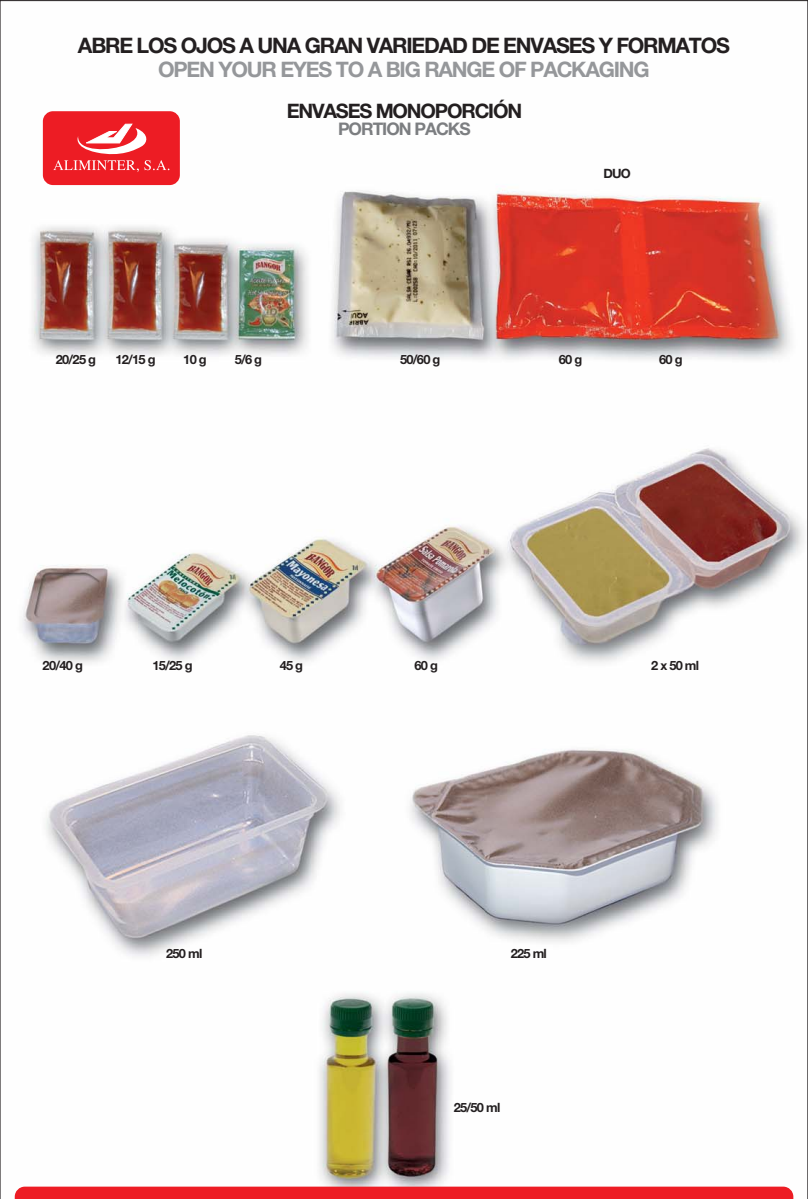
<style>
.page{position:relative;width:808px;height:1199px;background:#fff}
.page>*{position:absolute;margin:0;border:0;box-sizing:border-box;transform-origin:0 0}
.t1{font:700 21.3px "Helvetica Neue LT Std";letter-spacing:-.06em;color:#231f20}
.t2{font:700 21.3px "Helvetica Neue LT Std";letter-spacing:-.06em;color:#95979a}
.t3{font:700 19.95px "Helvetica Neue LT Std";letter-spacing:-.06em;color:#231f20}
.t4{font:700 17.4px "Helvetica Neue LT Std";letter-spacing:-.06em;color:#7c7e81}
.t5{font:700 12.75px "Helvetica Neue LT Std";letter-spacing:-.06em;color:#231f20}
</style>
<div class="page">
<img style="left:14px;top:111px;width:790px;height:1085px">
<div style="left:43px;top:111px;width:137px;height:74px;background:#ed1c24;border-radius:10px"></div>
<svg style="left:53px;top:124px;width:116px;height:48px"></svg>
<svg style="left:15px;top:1186px;width:778px;height:10px;background:#ed2b32"></svg>
<h1 class="t1" style="left:78px;top:35px;width:653px">ABRE LOS OJOS A UNA GRAN VARIEDAD DE ENVASES Y FORMATOS</h1>
<h1 class="t2" style="left:158px;top:60px;width:493px">OPEN YOUR EYES TO A BIG RANGE OF PACKAGING</h1>
<h2 class="t3" style="left:286px;top:102px;width:237px">ENVASES MONOPORCIÓN</h2>
<h3 class="t4" style="left:338px;top:121px;width:134px">PORTION PACKS</h3>
<p class="t5" style="left:56px;top:353px;width:42px">20/25 g</p>
<p class="t5" style="left:115px;top:353px;width:42px">12/15 g</p>
<p class="t5" style="left:183px;top:353px;width:25px">10 g</p>
<p class="t5" style="left:234px;top:353px;width:29px">5/6 g</p>
<p class="t5" style="left:603px;top:168px;width:29px">DUO</p>
<p class="t5" style="left:400px;top:353px;width:42px">50/60 g</p>
<p class="t5" style="left:558px;top:353px;width:25px">60 g</p>
<p class="t5" style="left:659px;top:353px;width:25px">60 g</p>
<p class="t5" style="left:43px;top:660px;width:42px">20/40 g</p>
<p class="t5" style="left:152px;top:660px;width:42px">15/25 g</p>
<p class="t5" style="left:279px;top:660px;width:25px">45 g</p>
<p class="t5" style="left:414px;top:660px;width:25px">60 g</p>
<p class="t5" style="left:651px;top:660px;width:49px">2 x 50 ml</p>
<p class="t5" style="left:166px;top:947px;width:38px">250 ml</p>
<p class="t5" style="left:510px;top:947px;width:38px">225 ml</p>
<p class="t5" style="left:453px;top:1101px;width:48px">25/50 ml</p>
</div>
